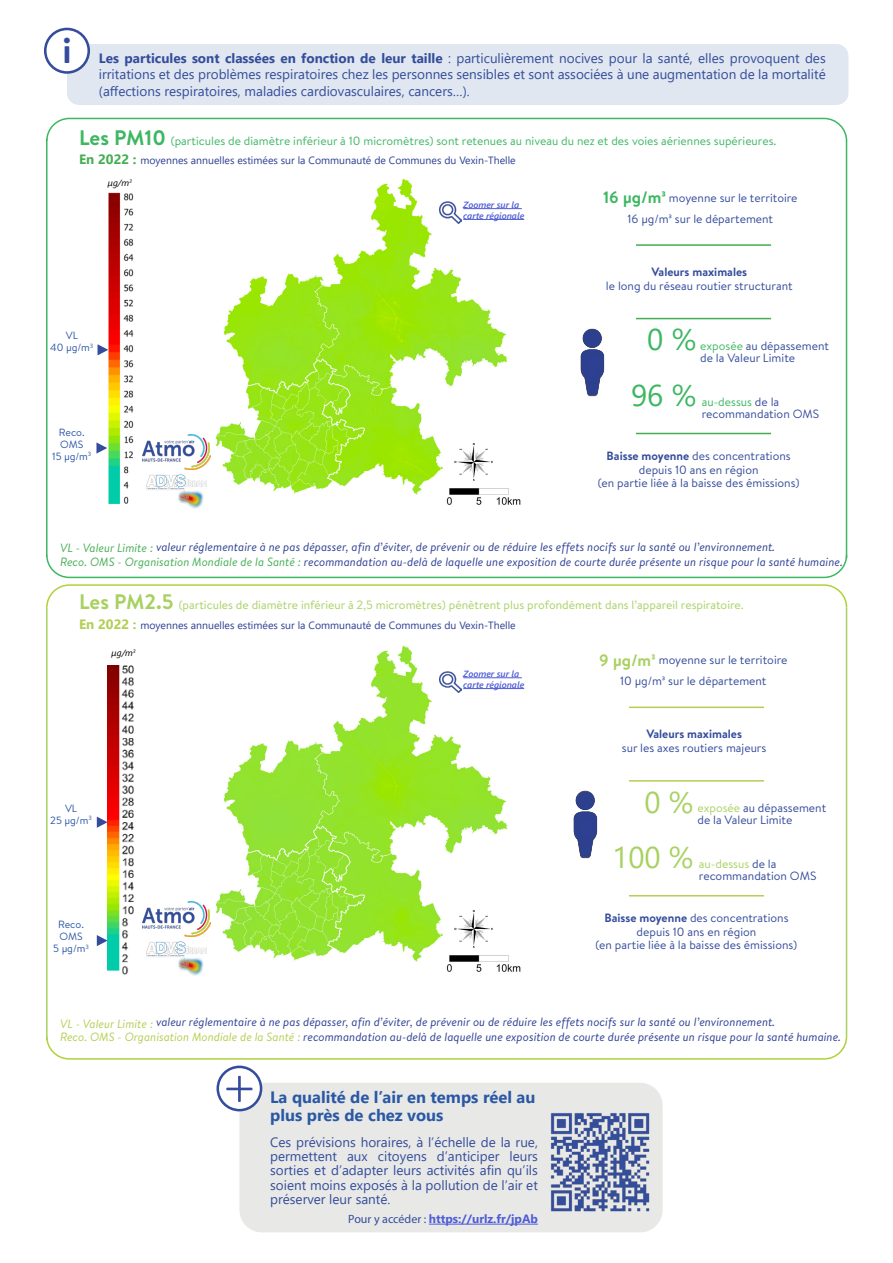
<style>
.page{position:relative;width:893px;height:1263px;background:#fff}
.page>*{position:absolute;margin:0;border:0;box-sizing:border-box;transform-origin:0 0}
.t1{font:300 63.6px "Brandon Text";color:#344c9b}
.t2{font:700 36.3px "Brandon Text";color:#344c9b}
.t3{font:30px "Segoe UI";color:#a8d161}
.t4{font:30px "Segoe UI";color:#3db762}
.t5{font:700 16.5px "Segoe UI";color:#2b58a5}
.t6{font:13.5px/14.4px "Segoe UI";color:#344c9b;text-align:justify}
.t7{font:italic 12px "Brandon Text";color:#2d4093}
.t8{font:12px/12px "Brandon Text";color:#344c9b}
.t9{font:12px "Brandon Text";color:#3db762}
.t10{font:12px "Brandon Text";color:#a8d161}
.t11{font:700 12px "Segoe UI";color:#4f5cd6}
.t12{font:700 12px "Brandon Text";color:#344c9b}
.t13{font:10.5px "Segoe UI";color:#2d4093}
.t14{font:10.5px "Brandon Text";color:#2c57a5}
.t15{font:italic 600 9px/10.8px "Segoe UI";color:#4f5cd6}
.t16{font:italic 9px "Segoe UI";color:#000}
.s1{font-weight:700}
.s2{font-weight:700;font-size:21px}
.s3{font-weight:700;font-size:13.5px;color:#45ae54}
.s4{color:#2d4092}
.s5{font-weight:700;font-size:16.5px;color:#3db762}
.s6{color:#3db762}
.s7{color:#45ae54}
.s8{font-weight:700;font-size:13.5px;color:#b3ce52}
.s9{font-weight:700;font-size:16.5px;color:#a8d161}
.s10{color:#a8d161}
.s11{color:#b3ce52}
.s12{font-family:"Myriad Pro";font-weight:400;color:#344c9b}
</style>
<div class="page">
<img style="left:215px;top:645px;width:308px;height:327px">
<img style="left:215px;top:178px;width:308px;height:327px">
<div style="left:239px;top:1083px;width:424px;height:149px;background:#e8e9e7;border-radius:22px"></div>
<svg style="left:46px;top:117px;width:802px;height:25px"></svg>
<svg style="left:46px;top:1035px;width:802px;height:25px"></svg>
<svg style="left:46px;top:553px;width:802px;height:56px"></svg>
<div style="left:67px;top:44px;width:781px;height:61px;background:#e0e7f0;border-radius:12px"></div>
<div style="left:45px;top:29px;width:44px;height:43px;background:#fff;border-radius:50%"></div>
<div style="left:44px;top:28px;width:46px;height:46px;border:3px solid #344c9b;border-radius:50%"></div>
<hr style="left:429px;top:1224px;width:109px;height:1px;background:#4f5cd6">
<div style="left:218px;top:1067px;width:43px;height:43px;background:#fff;border-radius:50%"></div>
<div style="left:216px;top:1065px;width:46px;height:46px;border:3px solid #344c9b;border-radius:50%"></div>
<hr style="left:846px;top:140px;width:1px;height:418px;background:#3db762">
<hr style="left:46px;top:139px;width:2px;height:417px;background:#3db762">
<hr style="left:46px;top:607px;width:2px;height:433px;background:#a8d161">
<hr style="left:846px;top:607px;width:1px;height:429px;background:#a8d161">
<img style="left:440px;top:202px;width:21px;height:22px">
<hr style="left:463px;top:208px;width:59px;height:1px;background:#4f5cd6">
<hr style="left:463px;top:219px;width:61px;height:1px;background:#4f5cd6">
<svg style="left:98px;top:344px;width:10px;height:11px"></svg>
<svg style="left:96px;top:442px;width:11px;height:12px"></svg>
<img style="left:108px;top:192px;width:26px;height:313px">
<hr style="left:636px;top:244px;width:135px;height:2px;background:#45ae54">
<img style="left:580px;top:328px;width:25px;height:69px">
<svg style="left:581px;top:329px;width:23px;height:66px"></svg>
<hr style="left:636px;top:318px;width:135px;height:1px;background:#45ae54">
<hr style="left:636px;top:433px;width:135px;height:1px;background:#45ae54">
<img style="left:440px;top:671px;width:21px;height:22px">
<hr style="left:463px;top:677px;width:59px;height:1px;background:#4f5cd6">
<hr style="left:463px;top:688px;width:61px;height:1px;background:#4f5cd6">
<svg style="left:97px;top:817px;width:11px;height:11px"></svg>
<svg style="left:97px;top:935px;width:11px;height:11px"></svg>
<img style="left:108px;top:665px;width:26px;height:310px">
<hr style="left:629px;top:707px;width:135px;height:1px;background:#b3ce52">
<img style="left:573px;top:790px;width:25px;height:69px">
<svg style="left:574px;top:791px;width:23px;height:66px"></svg>
<hr style="left:629px;top:780px;width:135px;height:2px;background:#b3ce52">
<hr style="left:629px;top:895px;width:135px;height:1px;background:#b3ce52">
<img style="left:550px;top:1113px;width:100px;height:99px">
<img style="left:147px;top:474px;width:60px;height:35px">
<img style="left:142px;top:434px;width:69px;height:35px">
<img style="left:450px;top:440px;width:47px;height:43px">
<img style="left:147px;top:941px;width:60px;height:35px">
<img style="left:142px;top:901px;width:69px;height:35px">
<img style="left:450px;top:907px;width:47px;height:43px">
<p class="t2" style="left:62px;top:25px;width:11px">i</p>
<p class="t6" style="left:99px;top:49px;width:728px;line-height:16.5px"><span class="s1">Les particules sont classées en fonction de leur taille</span> : particulièrement nocives pour la santé, elles provoquent des irritations et des problèmes respiratoires chez les personnes sensibles et sont associées à une augmentation de la mortalité (affections respiratoires, maladies cardiovasculaires, cancers…).</p>
<p class="t9" style="left:79px;top:132px;width:699px"><span class="s2">Les PM10</span> (particules de diamètre inférieur à 10 micromètres) sont retenues au niveau du nez et des voies aériennes supérieures.</p>
<p class="t13" style="left:79px;top:150px;width:438px"><span class="s3">En 2022 :</span> <span class="s4">moyennes annuelles estimées sur</span> la Communauté de Communes du Vexin-Thelle</p>
<p class="t16" style="left:108px;top:175px;width:26px">µg/m<sup>3</sup></p>
<p class="t15" style="left:463px;top:198px;width:62px">Zoomer sur la carte régionale</p>
<p class="t8" style="left:603px;top:191px;width:196px"><span class="s5">16 µg/m3</span> moyenne sur le territoire</p>
<p class="t8" style="left:628px;top:212px;width:147px">16 µg/m3 sur le département</p>
<p class="t12" style="left:652px;top:264px;width:97px">Valeurs maximales</p>
<p class="t8" style="left:606px;top:279px;width:188px">le long du réseau routier structurant</p>
<p class="t14" style="left:66px;top:328px;width:14px">VL</p>
<p class="t14" style="left:50px;top:340px;width:45px">40 µg/m<sup>3</sup></p>
<p class="t14" style="left:59px;top:425px;width:27px">Reco.</p>
<p class="t14" style="left:60px;top:437px;width:25px">OMS</p>
<p class="t14" style="left:52px;top:449px;width:41px">15 µg/m<sup>3</sup></p>
<p class="t4" style="left:647px;top:311px;width:50px">0 %</p>
<p class="t4" style="left:631px;top:367px;width:67px">96 %</p>
<p class="t8" style="left:700px;top:340px;width:130px"><span class="s6">exposée</span> au dépassement de la Valeur Limite</p>
<p class="t8" style="left:702px;top:395px;width:119px"><span class="s6">au-dessus</span> de la recommandation OMS</p>
<p class="t8" style="left:607px;top:449px;width:186px"><span class="s1">Baisse moyenne</span> des concentrations</p>
<p class="t8" style="left:639px;top:463px;width:121px">depuis 10 ans en région</p>
<p class="t8" style="left:598px;top:476px;width:203px">(en partie liée à la baisse des émissions)</p>
<p class="t7" style="left:60px;top:538px;width:717px"><span class="s7">VL - Valeur Limite :</span> valeur réglementaire à ne pas dépasser, afin d’éviter, de prévenir ou de réduire les effets nocifs sur la santé ou l’environnement.</p>
<p class="t7" style="left:60px;top:553px;width:784px"><span class="s7">Reco. OMS - Organisation Mondiale de la Santé :</span> recommandation au-delà de laquelle une exposition de courte durée présente un risque pour la santé humaine.</p>
<p class="t10" style="left:79px;top:597px;width:666px"><span class="s2">Les PM2.5</span> (particules de diamètre inférieur à 2,5 micromètres) pénètrent plus profondément dans l’appareil respiratoire.</p>
<p class="t13" style="left:79px;top:615px;width:438px"><span class="s8">En 2022 :</span> <span class="s4">moyennes annuelles estimées sur</span> la Communauté de Communes du Vexin-Thelle</p>
<p class="t16" style="left:112px;top:644px;width:26px">µg/m<sup>3</sup></p>
<p class="t14" style="left:65px;top:801px;width:14px">VL</p>
<p class="t14" style="left:50px;top:813px;width:43px">25 µg/m<sup>3</sup></p>
<p class="t14" style="left:58px;top:917px;width:27px">Reco.</p>
<p class="t14" style="left:59px;top:929px;width:25px">OMS</p>
<p class="t14" style="left:53px;top:941px;width:37px">5 µg/m<sup>3</sup></p>
<p class="t15" style="left:463px;top:667px;width:62px">Zoomer sur la carte régionale</p>
<p class="t8" style="left:599px;top:654px;width:190px"><span class="s9">9 µg/m3</span> moyenne sur le territoire</p>
<p class="t8" style="left:620px;top:675px;width:148px">10 µg/m3 sur le département</p>
<p class="t12" style="left:646px;top:726px;width:97px">Valeurs maximales</p>
<p class="t8" style="left:622px;top:741px;width:146px">sur les axes routiers majeurs</p>
<p class="t3" style="left:644px;top:774px;width:50px">0 %</p>
<p class="t3" style="left:612px;top:829px;width:83px">100 %</p>
<p class="t8" style="left:697px;top:802px;width:130px"><span class="s10">exposée</span> au dépassement de la Valeur Limite</p>
<p class="t8" style="left:699px;top:857px;width:119px"><span class="s10">au-dessus</span> de la recommandation OMS</p>
<p class="t8" style="left:604px;top:911px;width:186px;line-height:13.5px;text-align:center"><span class="s1">Baisse moyenne</span> des concentrations depuis 10 ans en région</p>
<p class="t8" style="left:596px;top:939px;width:203px">(en partie liée à la baisse des émissions)</p>
<p class="t7" style="left:60px;top:1014px;width:717px"><span class="s11">VL - Valeur Limite :</span> valeur réglementaire à ne pas dépasser, afin d’éviter, de prévenir ou de réduire les effets nocifs sur la santé ou l’environnement.</p>
<p class="t7" style="left:60px;top:1029px;width:783px"><span class="s11">Reco. OMS - Organisation Mondiale de la Santé :</span> recommandation au-delà de laquelle une exposition de courte durée présente un risque pour la santé humaine.</p>
<p class="t1" style="left:220px;top:1046px;width:40px">+</p>
<p class="t5" style="left:270px;top:1081px;width:267px">La qualité de l’air en temps réel au</p>
<p class="t5" style="left:270px;top:1099px;width:175px">plus près de chez vous</p>
<p class="t6" style="left:270px;top:1133px;width:269px">Ces prévisions horaires, à l’échelle de la rue, permettent aux citoyens d’anticiper leurs sorties et d’adapter leurs activités afin qu’ils soient moins exposés à la pollution de l’air et préserver leur santé.</p>
<p class="t11" style="left:348px;top:1207px;width:191px"><span class="s12">Pour y accéder :</span> https://urlz.fr/jpAb</p>
</div>
